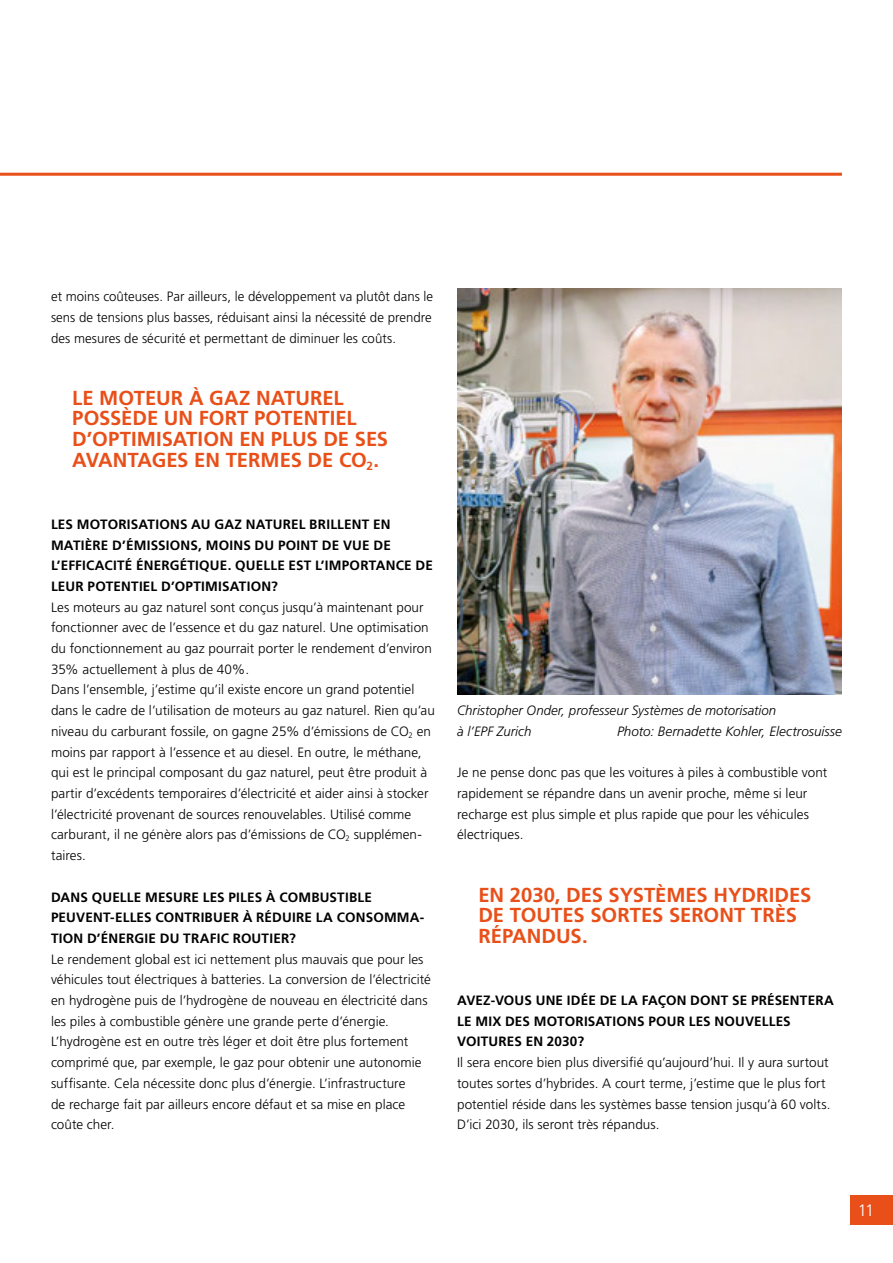
<style>
.page{position:relative;width:893px;height:1263px;background:#fff}
.page>*{position:absolute;margin:0;border:0;box-sizing:border-box;transform-origin:0 0}
.t1{font:700 20.25px/20.7px "Frutiger LT Std";color:#e94f18}
.t2{font:300 16.5px "Frutiger LT Std";color:#fff}
.t3{font:300 13.5px/20.7px "Frutiger LT Std";letter-spacing:.005em;color:#000}
.t4{font:700 13.5px/20.7px "Frutiger LT Std";letter-spacing:.015em;color:#000}
.t5{font:italic 300 13.5px/20.7px "Frutiger LT Std";letter-spacing:.005em;color:#000}
</style>
<div class="page">
<div style="left:850px;top:1195px;width:43px;height:30px;background:#e94f18"></div>
<hr style="left:0;top:173px;width:842px;height:3px;background:#e94f18">
<img style="left:457px;top:289px;width:385px;height:405px">
<p class="t3" style="left:51px;top:286px;width:384px;text-align:justify">et moins coûteuses. Par ailleurs, le développement va plutôt dans le sens de tensions plus basses, réduisant ainsi la nécessité de prendre des mesures de sécurité et permettant de diminuer les coûts.</p>
<h1 class="t1" style="left:72px;top:387px;width:317px">LE MOTEUR À GAZ NATUREL<br>POSSÈDE UN FORT POTENTIEL<br>D’OPTIMISATION EN PLUS DE SES<br>AVANTAGES EN TERMES DE CO<sub>2</sub>.</h1>
<p class="t4" style="left:51px;top:514px;width:383px">LES MOTORISATIONS AU GAZ NATUREL BRILLENT EN MATIÈRE D’ÉMISSIONS, MOINS DU POINT DE VUE DE L’EFFICACITÉ ÉNERGÉTIQUE. QUELLE EST L’IMPORTANCE DE LEUR POTENTIEL D’OPTIMISATION?</p>
<p class="t3" style="left:51px;top:597px;width:385px">Les moteurs au gaz naturel sont conçus jusqu’à maintenant pour fonctionner avec de l’essence et du gaz naturel. Une optimisation du fonctionnement au gaz pourrait porter le rendement d’environ 35% actuellement à plus de 40%.<br>Dans l’ensemble, j’estime qu’il existe encore un grand potentiel dans le cadre de l’utilisation de moteurs au gaz naturel. Rien qu’au niveau du carburant fossile, on gagne 25% d’émissions de CO<sub>2</sub> en moins par rapport à l’essence et au diesel. En outre, le méthane, qui est le principal composant du gaz naturel, peut être produit à partir d’excédents temporaires d’électricité et aider ainsi à stocker l’électricité provenant de sources renouvelables. Utilisé comme carburant, il ne génère alors pas d’émissions de CO<sub>2</sub> supplémen&shy;taires.</p>
<p class="t4" style="left:51px;top:886px;width:375px">DANS QUELLE MESURE LES PILES À COMBUSTIBLE<br>PEUVENT-ELLES CONTRIBUER À RÉDUIRE LA CONSOMMA-<br>TION D’ÉNERGIE DU TRAFIC ROUTIER?</p>
<p class="t3" style="left:51px;top:949px;width:381px">Le rendement global est ici nettement plus mauvais que pour les véhicules tout électriques à batteries. La conversion de l’électricité en hydrogène puis de l’hydrogène de nouveau en électricité dans les piles à combustible génère une grande perte d’énergie.<br>L’hydrogène est en outre très léger et doit être plus fortement comprimé que, par exemple, le gaz pour obtenir une autonomie suffisante. Cela nécessite donc plus d’énergie. L’infrastructure<br>de recharge fait par ailleurs encore défaut et sa mise en place coûte cher.</p>
<p class="t5" style="left:457px;top:700px;width:321px">Christopher Onder, professeur Systèmes de motorisation à l’EPF Zurich</p>
<p class="t5" style="left:617px;top:721px;width:226px">Photo: Bernadette Kohler, Electrosuisse</p>
<p class="t3" style="left:457px;top:762px;width:372px">Je ne pense donc pas que les voitures à piles à combustible vont rapidement se répandre dans un avenir proche, même si leur recharge est plus simple et plus rapide que pour les véhicules électriques.</p>
<h1 class="t1" style="left:478px;top:884px;width:334px">EN 2030, DES SYSTÈMES HYDRIDES<br>DE TOUTES SORTES SERONT TRÈS<br>RÉPANDUS.</h1>
<p class="t4" style="left:457px;top:990px;width:378px">AVEZ-VOUS UNE IDÉE DE LA FAÇON DONT SE PRÉSENTERA<br>LE MIX DES MOTORISATIONS POUR LES NOUVELLES<br>VOITURES EN 2030?</p>
<p class="t3" style="left:457px;top:1052px;width:375px">Il sera encore bien plus diversifié qu’aujourd’hui. Il y aura surtout toutes sortes d’hybrides. A court terme, j’estime que le plus fort potentiel réside dans les systèmes basse tension jusqu’à 60 volts.<br>D’ici 2030, ils seront très répandus.</p>
<p class="t2" style="left:858px;top:1201px;width:18px">11</p>
</div>
